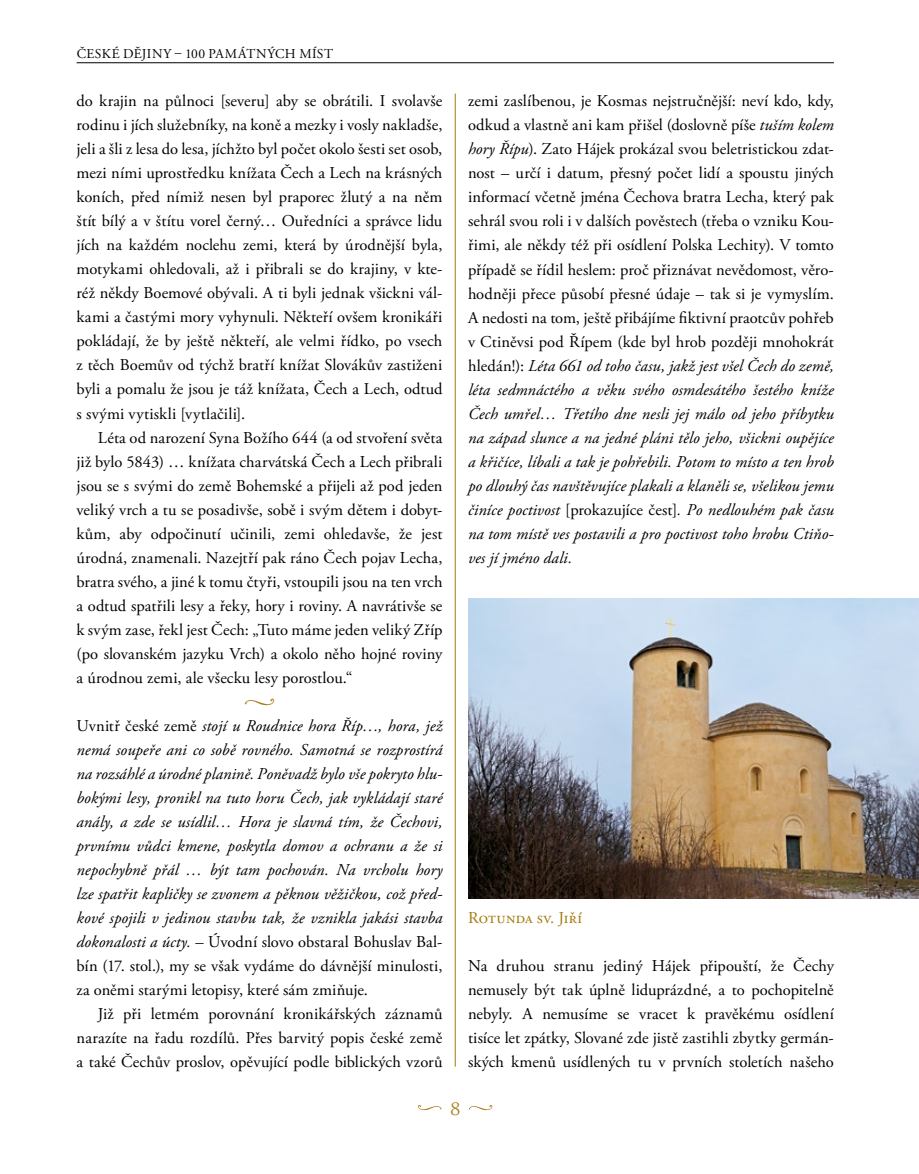
<style>
.page{position:relative;width:919px;height:1174px;background:#fff}
.page>*{position:absolute;margin:0;border:0;box-sizing:border-box;transform-origin:0 0}
.t1{font:19.5px "Trajan Pro";color:#a57b11}
.t2{font:16.5px/24px "Adobe Garamond Pro";letter-spacing:.01em;color:#000;text-align:justify}
.t3{font:italic 16.5px/24px "Adobe Garamond Pro";color:#000;text-align:justify}
.t4{font:16.5px "Adobe Garamond Pro";letter-spacing:.015em;color:#a57b11}
.t5{font:13.5px "Adobe Garamond Pro";letter-spacing:.03em;color:#000}
.s1{font-style:normal}
.s2{font-style:italic}
</style>
<div class="page">
<svg style="left:418px;top:1105px;width:23px;height:5px"></svg>
<svg style="left:469px;top:1105px;width:23px;height:5px"></svg>
<hr style="left:77px;top:62px;width:756px;height:1px;background:#000">
<img style="left:468px;top:599px;width:450px;height:299px">
<hr style="left:455px;top:94px;width:1px;height:972px;background:#a57b11">
<p class="t5" style="left:77px;top:46px;width:258px">ČESKÉ DĚJINY – 100 PAMÁTNÝCH MÍST</p>
<p class="t2" style="left:77px;top:90px;width:367px">do krajin na půlnoci [severu] aby se obrátili. I svolavše rodinu i jích služebníky, na koně a mezky i vosly nakladše, jeli a šli z lesa do lesa, jíchžto byl počet okolo šesti set osob, mezi ními uprostředku knížata Čech a Lech na krásných koních, před nímiž nesen byl praporec žlutý a na něm štít bílý a v štítu vorel černý… Ouředníci a správce lidu jích na každém noclehu zemi, která by úrodnější byla, motykami ohledovali, až i přibrali se do krajiny, v kte&shy;réž někdy Boemové obývali. A ti byli jednak všickni vál&shy;kami a častými mory vyhynuli. Někteří ovšem kronikáři pokládají, že by ještě někteří, ale velmi řídko, po vsech z těch Boemův od týchž bratří knížat Slovákův zastiženi byli a pomalu že jsou je táž knížata, Čech a Lech, odtud s svými vytiskli [vytlačili].</p>
<p class="t2" style="left:77px;top:426px;width:367px;text-indent:21px">Léta od narození Syna Božího 644 (a od stvoření světa již bylo 5843) … knížata charvátská Čech a Lech přibrali jsou se s svými do země Bohemské a přijeli až pod jeden veliký vrch a tu se posadivše, sobě i svým dětem i dobyt&shy;kům, aby odpočinutí učinili, zemi ohledavše, že jest úrodná, znamenali. Nazejtří pak ráno Čech pojav Lecha, bratra svého, a jiné k tomu čtyři, vstoupili jsou na ten vrch a odtud spatřili lesy a řeky, hory i roviny. A navrátivše se k svým zase, řekl jest Čech: „Tuto máme jeden veliký Zříp (po slovanském jazyku Vrch) a okolo něho hojné roviny a úrodnou zemi, ale všecku lesy porostlou.“</p>
<p class="t3" style="left:77px;top:713px;width:367px"><span class="s1">Uvnitř české země</span> stojí u Roudnice hora Říp…, hora, jež nemá soupeře ani co sobě rovného. Samotná se rozprostírá na rozsáhlé a úrodné planině. Poněvadž bylo vše pokryto hlu&shy;bokými lesy, pronikl na tuto horu Čech, jak vykládají staré anály, a zde se usídlil… Hora je slavná tím, že Čechovi, prvnímu vůdci kmene, poskytla domov a ochranu a že si nepochybně přál … být tam pochován. Na vrcholu hory lze spatřit kapličky se zvonem a pěknou věžičkou, což před&shy;kové spojili v jedinou stavbu tak, že vznikla jakási stavba dokonalosti a úcty. <span class="s1">– Úvodní slovo obstaral Bohuslav Bal&shy;bín (17. stol.), my se však vydáme do dávnější minulosti, za oněmi starými letopisy, které sám zmiňuje.</span></p>
<p class="t2" style="left:77px;top:1002px;width:367px;text-indent:21px">Již při letmém porovnání kronikářských záznamů narazíte na řadu rozdílů. Přes barvitý popis české země a také Čechův proslov, opěvující podle biblických vzorů</p>
<p class="t2" style="left:468px;top:90px;width:367px;text-align:left">zemi zaslíbenou, je Kosmas nejstručnější: neví kdo, kdy, odkud a vlastně ani kam přišel (doslovně píše <span class="s2">tuším kolem hory Řípu</span>). Zato Hájek prokázal svou beletristickou zdat&shy;nost – určí i datum, přesný počet lidí a spoustu jiných informací včetně jména Čechova bratra Lecha, který pak sehrál svou roli i v dalších pověstech (třeba o vzniku Kou&shy;řimi, ale někdy též při osídlení Polska Lechity). V tomto případě se řídil heslem: proč přiznávat nevědomost, věro&shy;hodněji přece působí přesné údaje – tak si je vymyslím.<br>A nedosti na tom, ještě přibájíme fiktivní praotcův pohřeb v Ctiněvsi pod Řípem (kde byl hrob později mnohokrát hledán!): <span class="s2">Léta 661 od toho času, jakž jest všel Čech do země, léta sedmnáctého a věku svého osmdesátého šestého kníže Čech umřel… Třetího dne nesli jej málo od jeho příbytku na západ slunce a na jedné pláni tělo jeho, všickni oupějíce a křičíce, líbali a tak je pohřebili. Potom to místo a ten hrob po dlouhý čas navštěvujíce plakali a klaněli se, všelikou jemu činíce poctivost</span> [prokazujíce čest]<span class="s2">. Po nedlouhém pak času na tom místě ves postavili a pro poctivost toho hrobu Ctiňo&shy;ves jí jméno dali.</span></p>
<p class="t4" style="left:468px;top:907px;width:116px">Rotunda sv. Jiří</p>
<p class="t2" style="left:468px;top:954px;width:367px">Na druhou stranu jediný Hájek připouští, že Čechy nemusely být tak úplně liduprázdné, a to pochopitelně nebyly. A nemusíme se vracet k pravěkému osídlení tisíce let zpátky, Slované zde jistě zastihli zbytky germán&shy;ských kmenů usídlených tu v prvních stoletích našeho</p>
<p class="t1" style="left:450px;top:1095px;width:12px">8</p>
</div>
